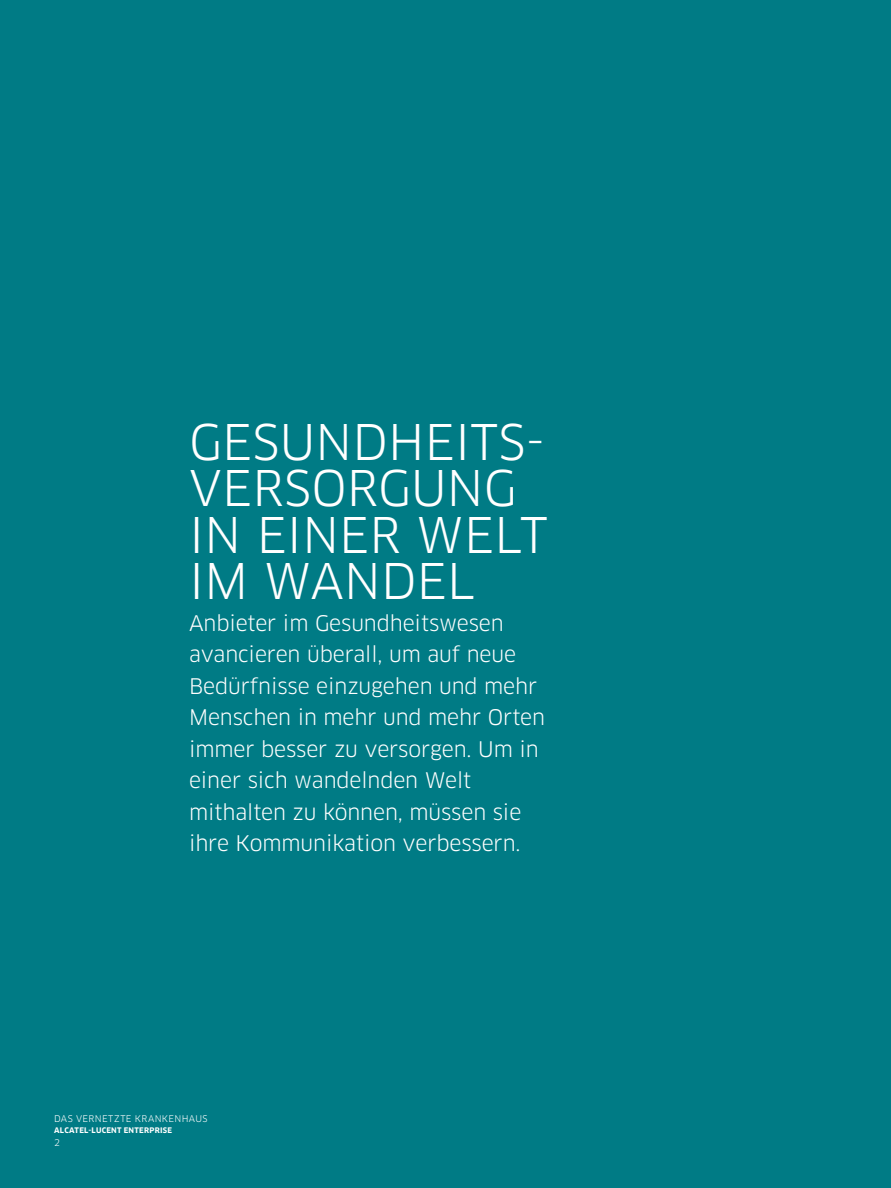
<style>
.page{position:relative;width:891px;height:1188px;background:#007b85}
.page>*{position:absolute;margin:0;border:0;box-sizing:border-box;transform-origin:0 0}
.t1{font:48px/46.5px "Clan OT";letter-spacing:.005em;color:#fff}
.t2{font:21px/31.5px "Clan OT";letter-spacing:-.005em;color:#fff}
.t3{font:9px "Clan OT";letter-spacing:.05em;color:#fff}
.t4{font:700 7.5px "Clan OT";letter-spacing:.035em;color:#fff}
</style>
<div class="page">
<h1 class="t1" style="left:189px;top:419px;width:360px">Gesundheits&shy;versorgung in einer Welt im Wandel</h1>
<p class="t2" style="left:189px;top:607px;width:358px">Anbieter im Gesundheitswesen avancieren überall, um auf neue<br>Bedürfnisse einzugehen und mehr<br>Menschen in mehr und mehr Orten immer besser zu versorgen. U m in einer sich wandelnden Welt mithalten zu können, müssen sie ihre Kommunikation verbessern.</p>
<p class="t3" style="left:54px;top:1113px;width:155px">Das vernetzte Krankenhaus</p>
<p class="t4" style="left:54px;top:1126px;width:120px">ALCATEL-LUCENT ENTERPRISE</p>
<p class="t3" style="left:54px;top:1138px;width:7px">2</p>
</div>
